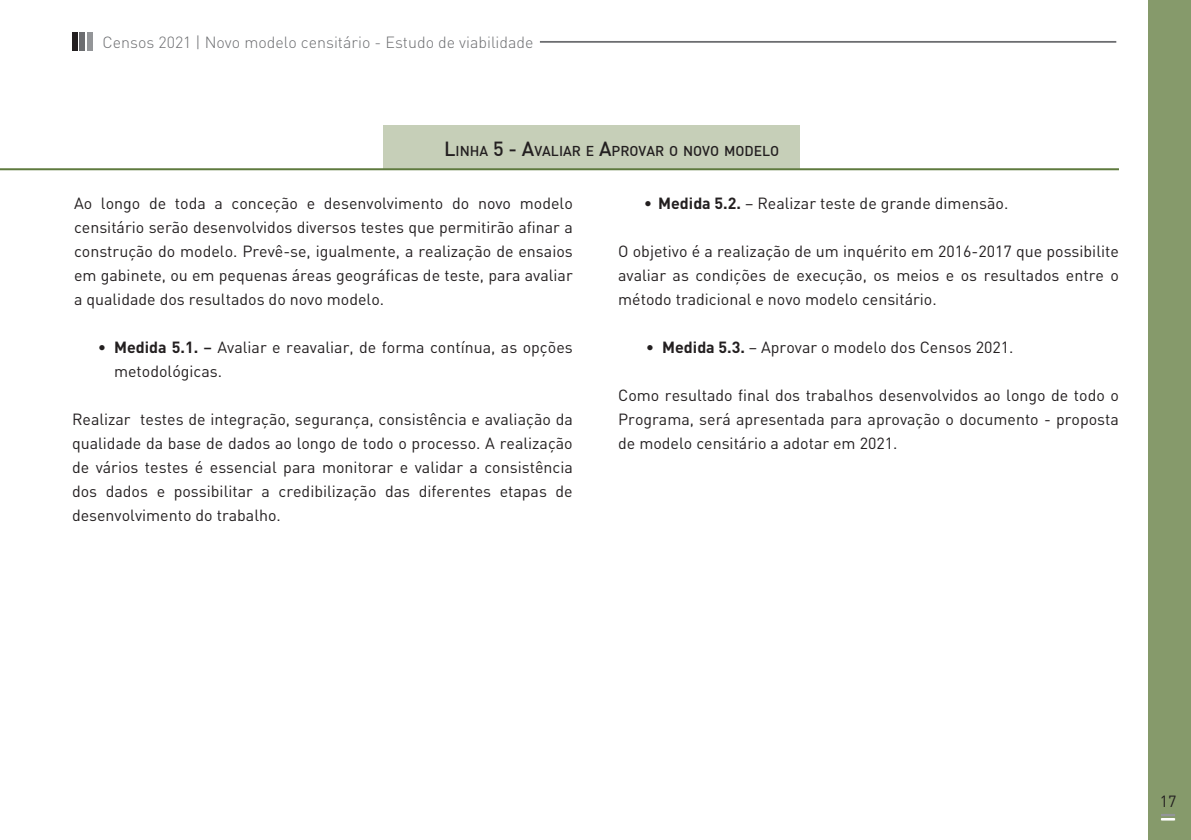
<style>
.page{position:relative;width:1191px;height:840px;background:#fff}
.page>*{position:absolute;margin:0;border:0;box-sizing:border-box;transform-origin:0 0}
.t1{font:16px/24px "DIN";color:#231f20;text-align:justify}
.t2{font:300 16px "DIN";color:#6c6d70}
.t3{font:500 14px "DIN";color:#231f20}
.s1{font-size:20px}
.s2{font-weight:700}
.s3{font-weight:500}
</style>
<div class="page">
<hr style="left:540px;top:41px;width:576px;height:2px;background:#6c6d70">
<div style="left:72px;top:33px;width:5px;height:18px;background:#231f20"></div>
<div style="left:80px;top:33px;width:5px;height:18px;background:#6c6d70"></div>
<div style="left:87px;top:33px;width:5px;height:18px;background:#939598"></div>
<div style="left:1148px;top:0;width:43px;height:839px;background:#869a6b"></div>
<svg style="left:1161px;top:814px;width:14px;height:5px"></svg>
<div style="left:383px;top:125px;width:416px;height:43px;background:#c6cfb8"></div>
<hr style="left:0;top:168px;width:1119px;height:2px;background:#5e7a3e">
<p class="t2" style="left:103px;top:32px;width:432px">Censos 2021 | Novo modelo censitário - Estudo de viabilidade</p>
<p class="t3" style="left:444px;top:141px;width:337px"><span class="s1">L</span>INHA <span class="s1">5 - A</span>VALIAR E <span class="s1">A</span>PROVAR O NOVO MODELO</p>
<p class="t1" style="left:74px;top:191px;width:500px">Ao longo de toda a conceção e desenvolvimento do novo modelo censitário serão desenvolvidos diversos testes que permitirão afinar a construção do modelo. Prevê-se, igualmente, a realização de ensaios em gabinete, ou em pequenas áreas geográficas de teste, para avaliar a qualidade dos resultados do novo modelo.</p>
<p class="t1" style="left:114px;top:335px;width:460px;text-indent:-16px"><span class="s2">• Medida 5.1.</span> <span class="s3">–</span> Avaliar e reavaliar, de forma contínua, as opções metodológicas.</p>
<p class="t1" style="left:72px;top:407px;width:502px">Realizar testes de integração, segurança, consistência e avaliação da qualidade da base de dados ao longo de todo o processo. A realização de vários testes é essencial para monitorar e validar a consistência dos dados e possibilitar a credibilização das diferentes etapas de desenvolvimento do trabalho.</p>
<p class="t1" style="left:644px;top:191px;width:365px"><span class="s2">• Medida 5.2.</span> – Realizar teste de grande dimensão.</p>
<p class="t1" style="left:618px;top:239px;width:502px">O objetivo é a realização de um inquérito em 2016-2017 que possibilite avaliar as condições de execução, os meios e os resultados entre o método tradicional e novo modelo censitário.</p>
<p class="t1" style="left:646px;top:335px;width:369px"><span class="s2">• Medida 5.3.</span> – Aprovar o modelo dos Censos 2021.</p>
<p class="t1" style="left:618px;top:383px;width:502px">Como resultado final dos trabalhos desenvolvidos ao longo de todo o Programa, será apresentada para aprovação o documento - proposta de modelo censitário a adotar em 2021.</p>
<p class="t1" style="left:1159px;top:788px;width:18px">17</p>
</div>
